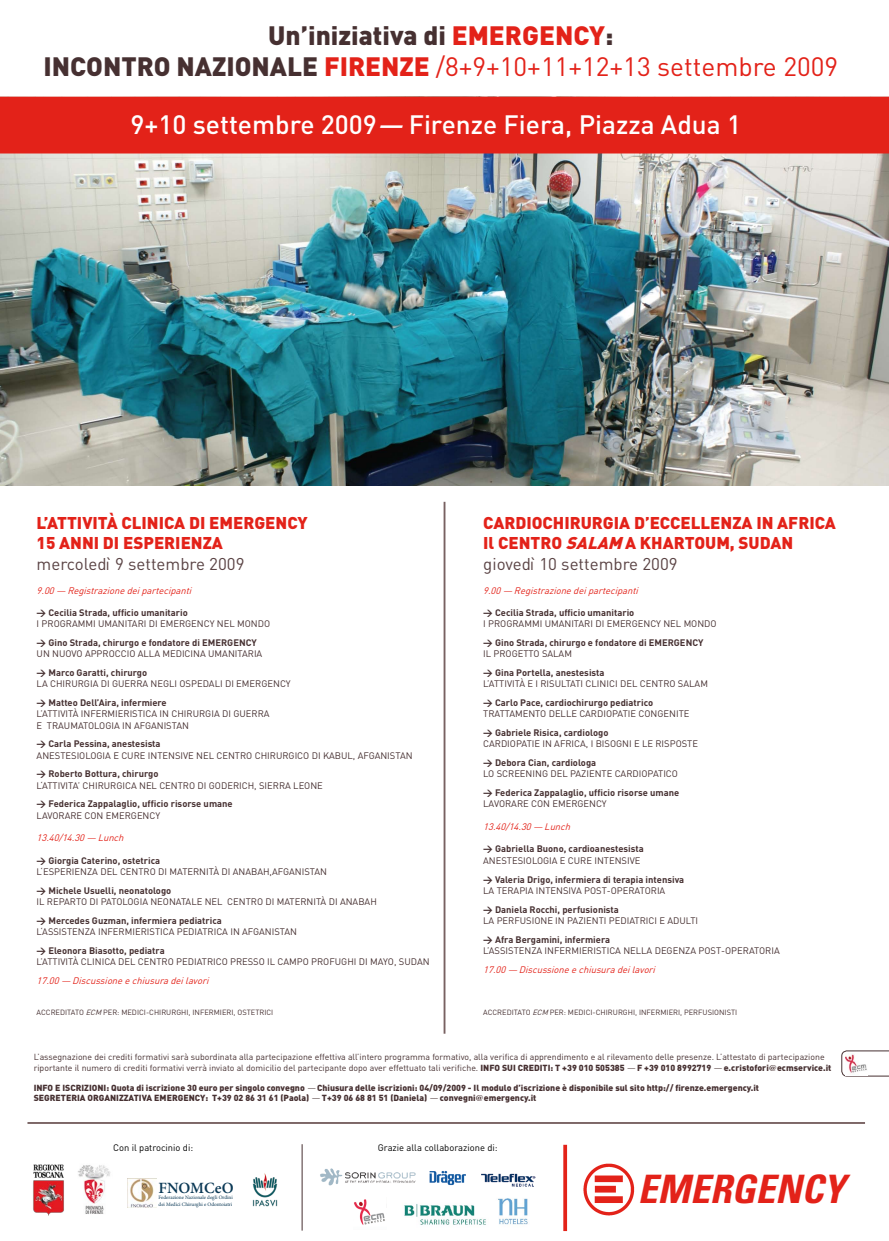
<style>
.page{position:relative;width:889px;height:1241px;background:#fff}
.page>*{position:absolute;margin:0;border:0;box-sizing:border-box;transform-origin:0 0}
.t1{font:italic 700 condensed 39.19px "Univers";color:#e32219}
.t2{font:900 26.25px/31.5px "DIN";color:#463031;text-align:center}
.t3{font:500 26.25px "DIN";color:#fff}
.t4{font:900 16.88px/20.2px "DIN";color:#e32219}
.t5{font:16.88px "DIN";color:#5a4344}
.t6{font:600 15.69px "Minion Pro";letter-spacing:-.005em;color:#0b3956}
.t7{font:9.38px/18.8px "DIN";color:#463031}
.t8{font:700 9.38px "DIN";color:#463031}
.t9{font:italic 9.38px "DIN";color:#e32219}
.t10{font:9.38px "DIN";color:#000}
.t11{font:8.75px/10.5px "DIN";color:#463031}
.t12{font:900 8.75px/10.5px "DIN";color:#463031}
.t13{font:7.5px "DIN";color:#463031}
.t14{font:5.25px/6.2px "Minion Pro";color:#0b3956}
.s1{color:#e32219}
.s2{font-weight:400;color:#e32219}
.s3{font-style:italic}
.s4{font-family:"Poynter Condensed Money";font-weight:300}
.s5{font-style:italic;color:#e32219}
.s6{font-family:"Poynter Condensed Money";font-weight:300;font-style:italic;color:#e32219}
.s7{font-weight:400;color:#5a4344}
.s8{font-weight:900}
.s9{font-family:"Poynter Condensed Money";font-weight:300;font-style:italic}
.s10{font-family:"Times";font-weight:700}
</style>
<div class="page">
<img style="left:0;top:153px;width:888px;height:332px">
<div style="left:0;top:97px;width:888px;height:56px;background:#e32219"></div>
<hr style="left:443px;top:502px;width:2px;height:531px;background:#786161">
<hr style="left:27px;top:1121px;width:837px;height:2px;background:#786161">
<hr style="left:302px;top:1144px;width:1px;height:86px;background:#463031">
<svg style="left:563px;top:1144px;width:4px;height:86px"></svg>
<img style="left:583px;top:1163px;width:51px;height:53px">
<img style="left:320px;top:1168px;width:216px;height:19px">
<img style="left:404px;top:1198px;width:124px;height:27px">
<img style="left:33px;top:1164px;width:31px;height:51px">
<img style="left:78px;top:1165px;width:33px;height:49px">
<img style="left:128px;top:1178px;width:28px;height:29px">
<img style="left:252px;top:1173px;width:26px;height:34px">
<img style="left:354px;top:1199px;width:31px;height:26px">
<svg style="left:841px;top:1050px;width:47px;height:26px"></svg>
<img style="left:844px;top:1053px;width:23px;height:22px">
<h2 class="t2" style="left:43px;top:18px;width:796px">Un’iniziativa di <span class="s1">EMERGENCY</span>:<br>INCONTRO NAZIONALE <span class="s1">FIRENZE</span> <span class="s2">/8+9+10+11+12+13 settembre 2009</span></h2>
<h2 class="t3" style="left:130px;top:108px;width:611px">9+10 settembre 2009<span class="s3">—</span> Firenze Fiera, Piazza Adua 1</h2>
<h3 class="t4" style="left:37px;top:512px;width:272px">L’ATTIVITÀ CLINICA DI EMERGENCY<br>15 ANNI DI ESPERIENZA</h3>
<h3 class="t5" style="left:37px;top:553px;width:209px">mercoledì 9 settembre 2009</h3>
<p class="t9" style="left:37px;top:584px;width:159px">9.00<span class="s4">—</span> Registrazionedeipartecipanti</p>
<p class="t8" style="left:37px;top:606px;width:153px">&gt; Cecilia Strada, ufficio umanitario</p>
<p class="t7" style="left:37px;top:614px;width:235px">I PROGRAMMI UMANITARI DI EMERGENCY NEL MONDO</p>
<p class="t8" style="left:37px;top:636px;width:221px">&gt; Gino Strada, chirurgo e fondatore di EMERGENCY</p>
<p class="t7" style="left:37px;top:644px;width:227px">UN NUOVO APPROCCIO ALLA MEDICINA UMANITARIA</p>
<p class="t8" style="left:37px;top:666px;width:112px">&gt; Marco Garatti, chirurgo</p>
<p class="t7" style="left:37px;top:674px;width:255px">LA CHIRURGIA DI GUERRA NEGLI OSPEDALI DI EMERGENCY</p>
<p class="t8" style="left:37px;top:696px;width:132px">&gt; Matteo Dell’Aira, infermiere</p>
<p class="t7" style="left:37px;top:708px;width:234px;line-height:11.2px">L’ATTIVITÀ INFERMIERISTICA IN CHIRURGIA DI GUERRA<br>E TRAUMATOLOGIA IN AFGANISTAN</p>
<p class="t8" style="left:37px;top:738px;width:125px">&gt; Carla Pessina, anestesista</p>
<p class="t7" style="left:37px;top:745px;width:377px">ANESTESIOLOGIA E CURE INTENSIVE NEL CENTRO CHIRURGICO DI KABUL, AFGANISTAN</p>
<p class="t8" style="left:37px;top:768px;width:123px">&gt; Roberto Bottura, chirurgo</p>
<p class="t7" style="left:37px;top:775px;width:288px">L‘ATTIVITA’ CHIRURGICA NEL CENTRO DI GODERICH, SIERRA LEONE</p>
<p class="t8" style="left:37px;top:798px;width:197px">&gt; Federica Zappalaglio, ufficio risorse umane</p>
<p class="t7" style="left:37px;top:805px;width:125px">LAVORARE CON EMERGENCY</p>
<p class="t9" style="left:37px;top:832px;width:91px">13.40/14.30<span class="s4">—</span> Lunch</p>
<p class="t8" style="left:37px;top:854px;width:125px">&gt; Giorgia Caterino, ostetrica</p>
<p class="t7" style="left:37px;top:862px;width:292px">L‘ESPERIENZA DEL CENTRO DI MATERNITÀ DI ANABAH,AFGANISTAN</p>
<p class="t8" style="left:37px;top:884px;width:136px">&gt; Michele Usuelli, neonatologo</p>
<p class="t7" style="left:37px;top:892px;width:341px">IL REPARTO DI PATOLOGIA NEONATALE NEL CENTRO DI MATERNITÀ DI ANABAH</p>
<p class="t8" style="left:37px;top:914px;width:187px">&gt; Mercedes Guzman, infermiera pediatrica</p>
<p class="t7" style="left:37px;top:922px;width:262px">L‘ASSISTENZA INFERMIERISTICA PEDIATRICA IN AFGANISTAN</p>
<p class="t8" style="left:37px;top:944px;width:130px">&gt; Eleonora Biasotto, pediatra</p>
<p class="t7" style="left:37px;top:952px;width:394px">L’ATTIVITÀ CLINICA DEL CENTRO PEDIATRICO PRESSO IL CAMPO PROFUGHI DI MAYO, SUDAN<br><span class="s5">17.00</span><span class="s6">—</span> <span class="s5">Discussioneechiusuradeilavori</span></p>
<h3 class="t4" style="left:483px;top:512px;width:354px">CARDIOCHIRURGIA D’ECCELLENZA IN AFRICA<br>Il CENTRO <span class="s3">SALAM</span> A KHARTOUM, SUDAN <span class="s7">giovedì 10 settembre 2009</span></h3>
<p class="t9" style="left:483px;top:584px;width:159px">9.00<span class="s4">—</span> Registrazionedeipartecipanti</p>
<p class="t8" style="left:483px;top:606px;width:153px">&gt; Cecilia Strada, ufficio umanitario</p>
<p class="t7" style="left:483px;top:614px;width:235px">I PROGRAMMI UMANITARI DI EMERGENCY NEL MONDO</p>
<p class="t8" style="left:483px;top:636px;width:221px">&gt; Gino Strada, chirurgo e fondatore di EMERGENCY</p>
<p class="t7" style="left:483px;top:644px;width:90px">IL PROGETTO SALAM</p>
<p class="t8" style="left:483px;top:666px;width:123px">&gt; Gina Portella, anestesista</p>
<p class="t7" style="left:483px;top:674px;width:226px">L’ATTIVITÀ E I RISULTATI CLINICI DEL CENTRO SALAM</p>
<p class="t8" style="left:483px;top:696px;width:171px">&gt; Carlo Pace, cardiochirurgo pediatrico</p>
<p class="t7" style="left:483px;top:704px;width:208px">TRATTAMENTO DELLE CARDIOPATIE CONGENITE</p>
<p class="t8" style="left:483px;top:726px;width:127px">&gt; Gabriele Risica, cardiologo</p>
<p class="t7" style="left:483px;top:734px;width:216px">CARDIOPATIE IN AFRICA, I BISOGNI E LE RISPOSTE</p>
<p class="t8" style="left:483px;top:756px;width:114px">&gt; Debora Cian, cardiologa</p>
<p class="t7" style="left:483px;top:764px;width:196px">LO SCREENING DEL PAZIENTE CARDIOPATICO</p>
<p class="t8" style="left:483px;top:786px;width:197px">&gt; Federica Zappalaglio, ufficio risorse umane</p>
<p class="t7" style="left:483px;top:794px;width:125px">LAVORARE CON EMERGENCY</p>
<p class="t9" style="left:483px;top:820px;width:91px">13.40/14.30<span class="s4">—</span> Lunch</p>
<p class="t8" style="left:483px;top:843px;width:162px">&gt; Gabriella Buono, cardioanestesista</p>
<p class="t7" style="left:483px;top:850px;width:159px">ANESTESIOLOGIA E CURE INTENSIVE</p>
<p class="t8" style="left:483px;top:873px;width:202px">&gt; Valeria Drigo, infermiera di terapia intensiva</p>
<p class="t7" style="left:483px;top:880px;width:183px">LA TERAPIA INTENSIVA POST-OPERATORIA</p>
<p class="t8" style="left:483px;top:903px;width:137px">&gt; Daniela Rocchi, perfusionista</p>
<p class="t7" style="left:483px;top:910px;width:216px">LA PERFUSIONE IN PAZIENTI PEDIATRICI E ADULTI</p>
<p class="t8" style="left:483px;top:933px;width:128px">&gt; Afra Bergamini, infermiera</p>
<p class="t7" style="left:483px;top:940px;width:298px">L’ASSISTENZA INFERMIERISTICA NELLA DEGENZA POST-OPERATORIA<br><span class="s5">17.00</span><span class="s6">—</span> <span class="s5">Discussioneechiusuradeilavori</span></p>
<p class="t13" style="left:37px;top:1007px;width:238px">ACCREDITATO <span class="s3">ECM</span> PER: MEDICI-CHIRURGHI, INFERMIERI, OSTETRICI</p>
<p class="t11" style="left:34px;top:1051px;width:798px">L’assegnazione dei crediti formativi sarà subordinata alla partecipazione effettiva all’intero programma formativo, alla verifica di apprendimento e al rilevamento delle presenze. L’attestato di partecipazione riportante il numero di crediti formativi verrà inviato al domicilio del partecipante dopo aver effettuato tali verifiche. <span class="s8">INFO SUI CREDITI: T +39 010 505385</span> <span class="s9">—</span> <span class="s8">F +39 010 8992719</span> <span class="s9">—</span> <span class="s8">e.cristofori</span><span class="s10">@</span><span class="s8">ecmservice.it</span></p>
<p class="t12" style="left:34px;top:1081px;width:726px">INFO E ISCRIZIONI: Quota di iscrizione 30 euro per singolo convegno <span class="s9">—</span> Chiusura delle iscrizioni: 04/09/2009 - Il modulo d’iscrizione è disponibile sul sito http:// firenze.emergency.it<br>SEGRETERIA ORGANIZZATIVA EMERGENCY: T+39 02 86 31 61 (Paola) <span class="s9">—</span> T+39 06 68 81 51 (Daniela) <span class="s9">—</span> convegni<span class="s10">@</span>emergency.it</p>
<p class="t13" style="left:483px;top:1007px;width:255px">ACCREDITATO <span class="s3">ECM</span> PER: MEDICI-CHIRURGHI, INFERMIERI, PERFUSIONISTI</p>
<p class="t10" style="left:113px;top:1141px;width:81px">Con il patrocinio di:</p>
<h3 class="t6" style="left:158px;top:1177px;width:76px">FNOMCeO</h3>
<p class="t14" style="left:158px;top:1194px;width:76px">Federazione Nazionale degli Ordini dei Medici Chirurghi e Odontoiatri</p>
<p class="t10" style="left:377px;top:1141px;width:121px">Grazie alla collaborazione di:</p>
<h1 class="t1" style="left:637px;top:1164px;width:208px">EMERGENCY</h1>
</div>
